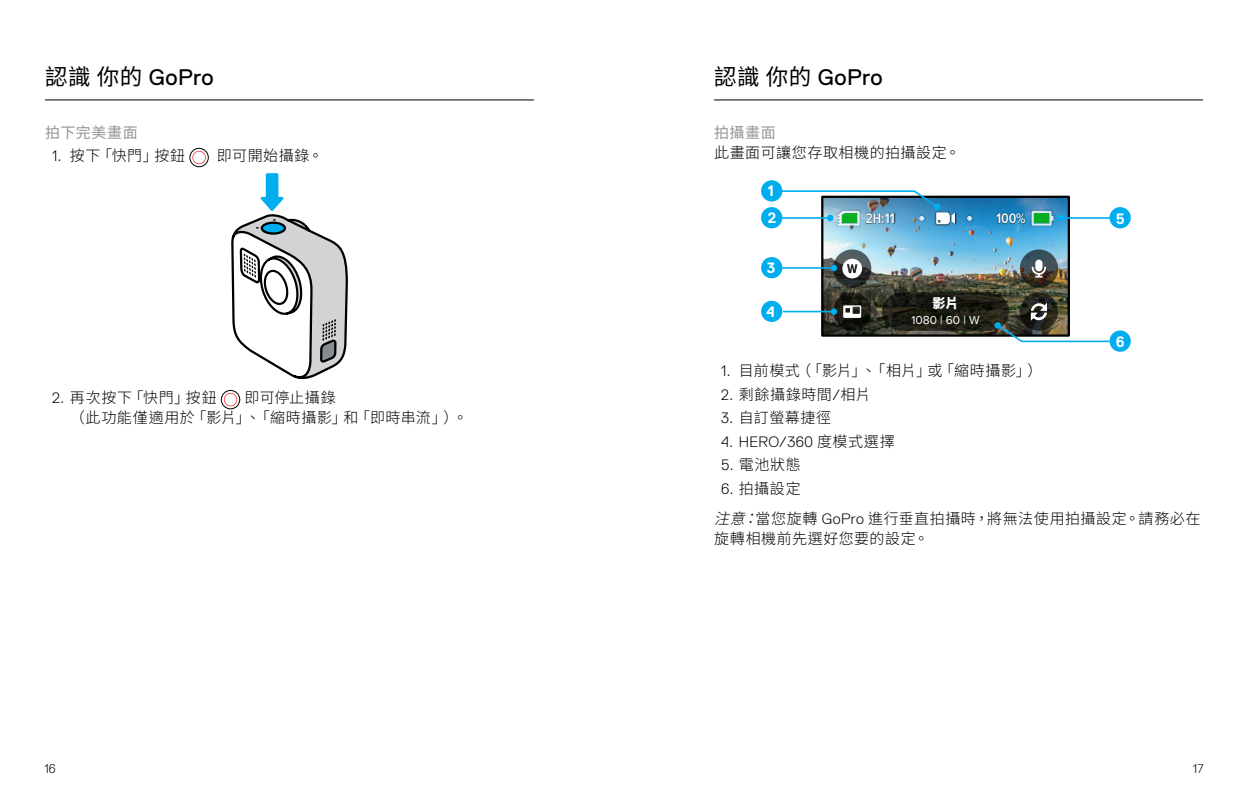
<style>
.page{position:relative;width:1248px;height:808px;background:#fff}
.page>*{position:absolute;margin:0;border:0;box-sizing:border-box;transform-origin:0 0}
.t1{font:22.5px "Replica Pro";letter-spacing:.02em;color:#000}
.t2{font:300 15px/20px "Noto Sans CJ Ktc";letter-spacing:.04em;color:#000}
.t3{font:300 15px "Replica Pro";letter-spacing:.03em;color:#000}
.t4{font:15px "Noto Sans CJ Ktc";letter-spacing:.035em;color:#939598}
.t5{font:700 15px/26.5px "Replica Pro";color:#fff}
.t6{font:600 14.25px "Proxima Nova Cond";color:#fff}
.t7{font:900 13.25px "Noto Sans CJ Ktc";color:#fff}
.t8{font:300 12.5px "Replica Pro";color:#000}
.t9{font:12px "Proxima Nova";color:#fff}
.s1{font-family:"Noto Sans CJ Ktc"}
.s2{font-family:"Replica Pro"}
.s3{font-style:italic}
</style>
<div class="page">
<hr style="left:45px;top:99px;width:489px;height:1px;background:#000">
<svg style="left:192px;top:151px;width:14px;height:13px"></svg>
<div style="left:189px;top:148px;width:20px;height:19px;border:1px solid #000;border-radius:50%"></div>
<svg style="left:231px;top:173px;width:117px;height:206px"></svg>
<svg style="left:224px;top:393px;width:13px;height:13px"></svg>
<div style="left:221px;top:390px;width:19px;height:19px;border:1px solid #000;border-radius:50%"></div>
<hr style="left:714px;top:99px;width:488px;height:1px;background:#000">
<img style="left:824px;top:240px;width:242px;height:94px">
<svg style="left:824px;top:199px;width:242px;height:41px;background:#4ea2d1"></svg>
<img style="left:1030px;top:210px;width:24px;height:17px">
<svg style="left:1031px;top:211px;width:22px;height:14px"></svg>
<svg style="left:1033px;top:213px;width:16px;height:11px"></svg>
<svg style="left:1034px;top:214px;width:14px;height:9px"></svg>
<img style="left:994px;top:212px;width:31px;height:13px">
<img style="left:865px;top:224px;width:30px;height:1px">
<img style="left:836px;top:224px;width:24px;height:3px">
<svg style="left:837px;top:224px;width:22px;height:1px"></svg>
<svg style="left:965px;top:215px;width:8px;height:7px"></svg>
<img style="left:934px;top:211px;width:22px;height:14px">
<hr style="left:933px;top:204px;width:24px;height:2px;background:#fff">
<svg style="left:1019px;top:249px;width:38px;height:39px"></svg>
<svg style="left:1031px;top:260px;width:14px;height:18px"></svg>
<svg style="left:1019px;top:292px;width:38px;height:11px"></svg>
<svg style="left:882px;top:292px;width:126px;height:39px;background:#1f1f15"></svg>
<svg style="left:833px;top:292px;width:38px;height:39px"></svg>
<svg style="left:843px;top:305px;width:18px;height:13px"></svg>
<svg style="left:833px;top:249px;width:38px;height:39px"></svg>
<svg style="left:842px;top:259px;width:20px;height:19px"></svg>
<div style="left:821px;top:196px;width:248px;height:141px;border:2px solid #000"></div>
<div style="left:761px;top:180px;width:21px;height:21px;background:#00aeef;border-radius:50%"></div>
<div style="left:761px;top:207px;width:21px;height:21px;background:#00aeef;border-radius:50%"></div>
<div style="left:761px;top:257px;width:21px;height:21px;background:#00aeef;border-radius:50%"></div>
<div style="left:1109px;top:207px;width:21px;height:21px;background:#00aeef;border-radius:50%"></div>
<img style="left:779px;top:189px;width:175px;height:35px">
<div style="left:933px;top:203px;width:7px;height:7px;background:#00aeef;border-radius:50%"></div>
<div style="left:761px;top:301px;width:21px;height:21px;background:#00aeef;border-radius:50%"></div>
<hr style="left:783px;top:311px;width:50px;height:1px;background:#00aeef">
<div style="left:830px;top:308px;width:7px;height:7px;background:#00aeef;border-radius:50%"></div>
<hr style="left:780px;top:217px;width:50px;height:2px;background:#00aeef">
<div style="left:826px;top:215px;width:7px;height:6px;background:#00aeef;border-radius:50%"></div>
<hr style="left:780px;top:267px;width:53px;height:2px;background:#00aeef">
<div style="left:830px;top:265px;width:7px;height:6px;background:#00aeef;border-radius:50%"></div>
<hr style="left:1060px;top:217px;width:49px;height:2px;background:#00aeef">
<svg style="left:1057px;top:215px;width:6px;height:6px"></svg>
<div style="left:1109px;top:330px;width:21px;height:22px;background:#00aeef;border-radius:50%"></div>
<svg style="left:995px;top:303px;width:116px;height:40px"></svg>
<div style="left:994px;top:322px;width:6px;height:7px;background:#00aeef;border-radius:50%"></div>
<h1 class="t1" style="left:45px;top:65px;width:170px"><span class="s1">認識你的</span> GoPro</h1>
<p class="t4" style="left:45px;top:124px;width:94px">拍下完美畫面</p>
<p class="t2" style="left:52px;top:146px;width:135px"><span class="s2">1.</span> 按下「快門」按鈕</p>
<p class="t2" style="left:217px;top:146px;width:108px">即可開始攝錄。</p>
<p class="t2" style="left:52px;top:388px;width:166px"><span class="s2">2.</span> 再次按下「快門」按鈕</p>
<p class="t2" style="left:70px;top:388px;width:399px;text-indent:174px">即可停止攝錄<br>（此功能僅適用於「影片」、「縮時攝影」和「即時串流」）。</p>
<h1 class="t1" style="left:714px;top:65px;width:170px"><span class="s1">認識你的</span> GoPro</h1>
<p class="t4" style="left:714px;top:124px;width:63px">拍攝畫面</p>
<p class="t2" style="left:714px;top:142px;width:247px">此畫面可讓您存取相機的拍攝設定。</p>
<p class="t5" style="left:767px;top:178px;width:10px">1<br>2</p>
<p class="t5" style="left:766px;top:255px;width:10px">3</p>
<p class="t5" style="left:766px;top:298px;width:10px">4</p>
<p class="t6" style="left:865px;top:212px;width:31px">2H:11</p>
<p class="t6" style="left:872px;top:212px;width:31px">100%</p>
<p class="t6" style="left:995px;top:212px;width:31px">100%</p>
<p class="t7" style="left:932px;top:296px;width:28px">影片</p>
<p class="t9" style="left:911px;top:314px;width:70px">1080 | 60 | W</p>
<p class="t5" style="left:1115px;top:205px;width:11px">5</p>
<p class="t5" style="left:1115px;top:329px;width:10px">6</p>
<p class="t2" style="left:721px;top:361px;width:323px"><span class="s2">1.</span> 目前模式（「影片」、「相片」或「縮時攝影」）</p>
<p class="t2" style="left:721px;top:384px;width:151px"><span class="s2">2.</span> 剩餘攝錄時間<span class="s2">/</span>相片</p>
<p class="t2" style="left:721px;top:408px;width:111px"><span class="s2">3.</span> 自訂螢幕捷徑</p>
<p class="t3" style="left:721px;top:433px;width:175px">4. HERO/360 <span class="s1">度模式選擇</span></p>
<p class="t2" style="left:721px;top:455px;width:81px"><span class="s2">5.</span> 電池狀態</p>
<p class="t2" style="left:714px;top:473px;width:488px;line-height:30.5px;text-indent:7px"><span class="s2">6.</span> 拍攝設定<br><span class="s3">注意：</span>當您旋轉 <span class="s2">GoPro</span> 進行垂直拍攝時，將無法使用拍攝設定。請務必在</p>
<p class="t2" style="left:714px;top:529px;width:216px">旋轉相機前先選好您要的設定。</p>
<p class="t8" style="left:44px;top:762px;width:13px">16</p>
<p class="t8" style="left:1192px;top:762px;width:12px">17</p>
</div>
